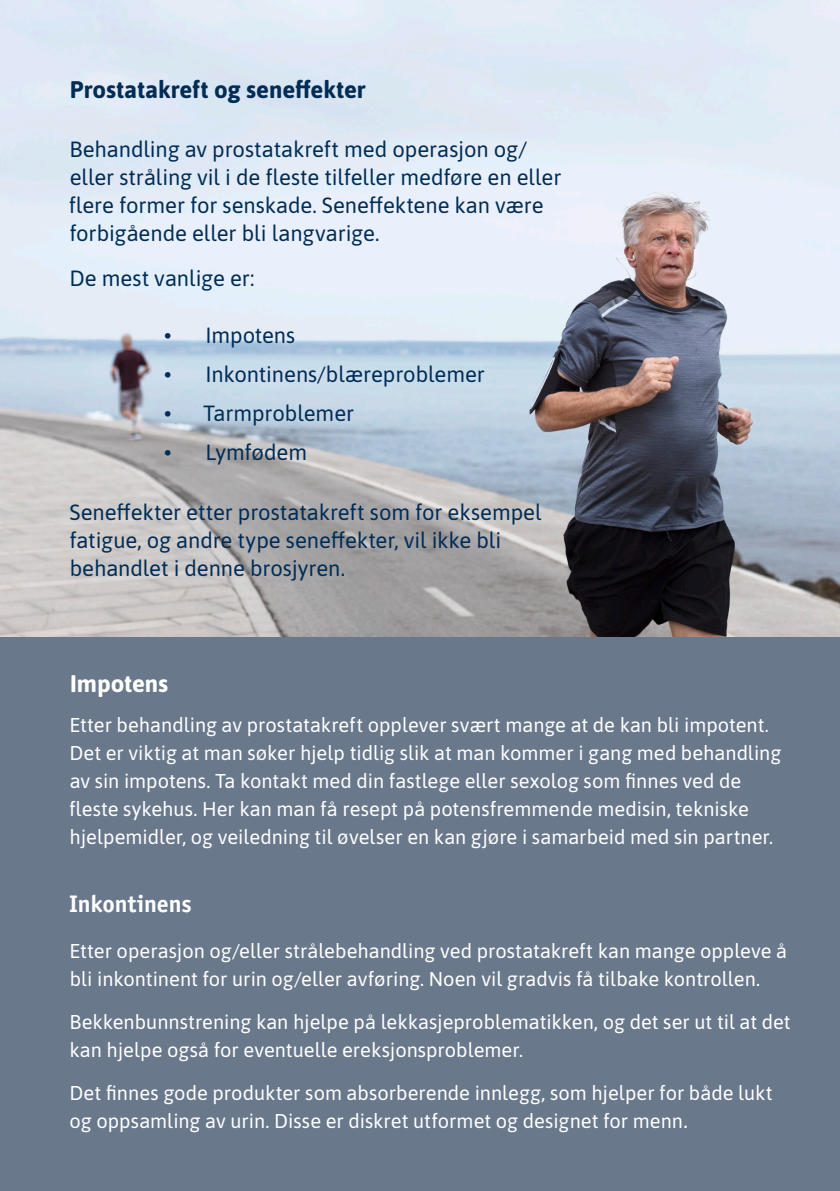
<style>
.page{position:relative;width:840px;height:1191px;background:#fff}
.page>*{position:absolute;margin:0;border:0;box-sizing:border-box;transform-origin:0 0}
.t1{font:700 24px "Asap";letter-spacing:-.005em;color:#002c55}
.t2{font:700 24px "Officina Sans Std";letter-spacing:-.01em;color:#fff}
.t3{font:700 24px "Asap";letter-spacing:-.005em;color:#fff}
.t4{font:22px/28px "Asap";letter-spacing:-.005em;color:#002c55}
.t5{font:20px/28px "Asap";color:#fff}
.s1{font-size:22px}
</style>
<div class="page">
<hr style="left:839px;top:497px;width:1px;height:694px;background:#6a788c">
<hr style="left:839px;top:0;width:1px;height:532px;background:#6a788c">
<div style="left:0;top:632px;width:839px;height:559px;background:#6a788c"></div>
<img style="left:0;top:0;width:839px;height:636px">
<p class="t1" style="left:70px;top:73px;width:297px">Prostatakreft og seneffekter</p>
<p class="t4" style="left:69px;top:134px;width:494px">Behandling av prostatakreft med operasjon og/ eller stråling vil i de fleste tilfeller medføre en eller flere former for senskade. Seneffektene kan være forbigående eller bli langvarige.</p>
<p class="t4" style="left:69px;top:263px;width:186px">De mest vanlige er:</p>
<p class="t4" style="left:164px;top:320px;width:133px">• Impotens</p>
<p class="t4" style="left:164px;top:359px;width:322px">• Inkontinens/blæreproblemer</p>
<p class="t4" style="left:164px;top:398px;width:191px">• Tarmproblemer</p>
<p class="t4" style="left:164px;top:437px;width:144px">• Lymfødem</p>
<p class="t4" style="left:69px;top:497px;width:473px">Seneffekter etter prostatakreft som for eksempel fatigue, og andre type seneffekter, vil ikke bli behandlet i denne brosjyren.</p>
<p class="t3" style="left:70px;top:666px;width:100px">Impotens</p>
<p class="t5" style="left:69px;top:710px;width:713px">Etter behandling av prostatakreft opplever svært mange at de kan bli impotent.<br>Det er viktig at man søker hjelp tidlig slik at man kommer i gang med behandling av sin impotens. Ta kontakt med din fastlege eller sexolog som finnes ved de fleste sykehus. Her kan man få resept på potensfremmende medisin, tekniske hjelpemidler, og veiledning til øvelser en kan gjøre i samarbeid med sin partner.</p>
<p class="t2" style="left:69px;top:889px;width:124px">Inkontinens</p>
<p class="t5" style="left:69px;top:936px;width:718px">Etter operasjon og/eller strålebehandling ved prostatakreft kan mange oppleve å bli inkontinent for urin og/eller avføring. Noen vil gradvis få tilbake kontrollen.</p>
<p class="t5" style="left:69px;top:1007px;width:722px">Bekkenbunnstrening kan hjelpe på lekkasjeproblematikken, og det ser ut til at det kan hjelpe også for eventuelle ereksjonsproblemer.</p>
<p class="t5" style="left:69px;top:1077px;width:704px">Det finnes gode produkter som absorberende innlegg, som hjelper for både lukt og oppsamling av urin. Disse er diskret utformet og designet for menn<span class="s1">.</span></p>
</div>
